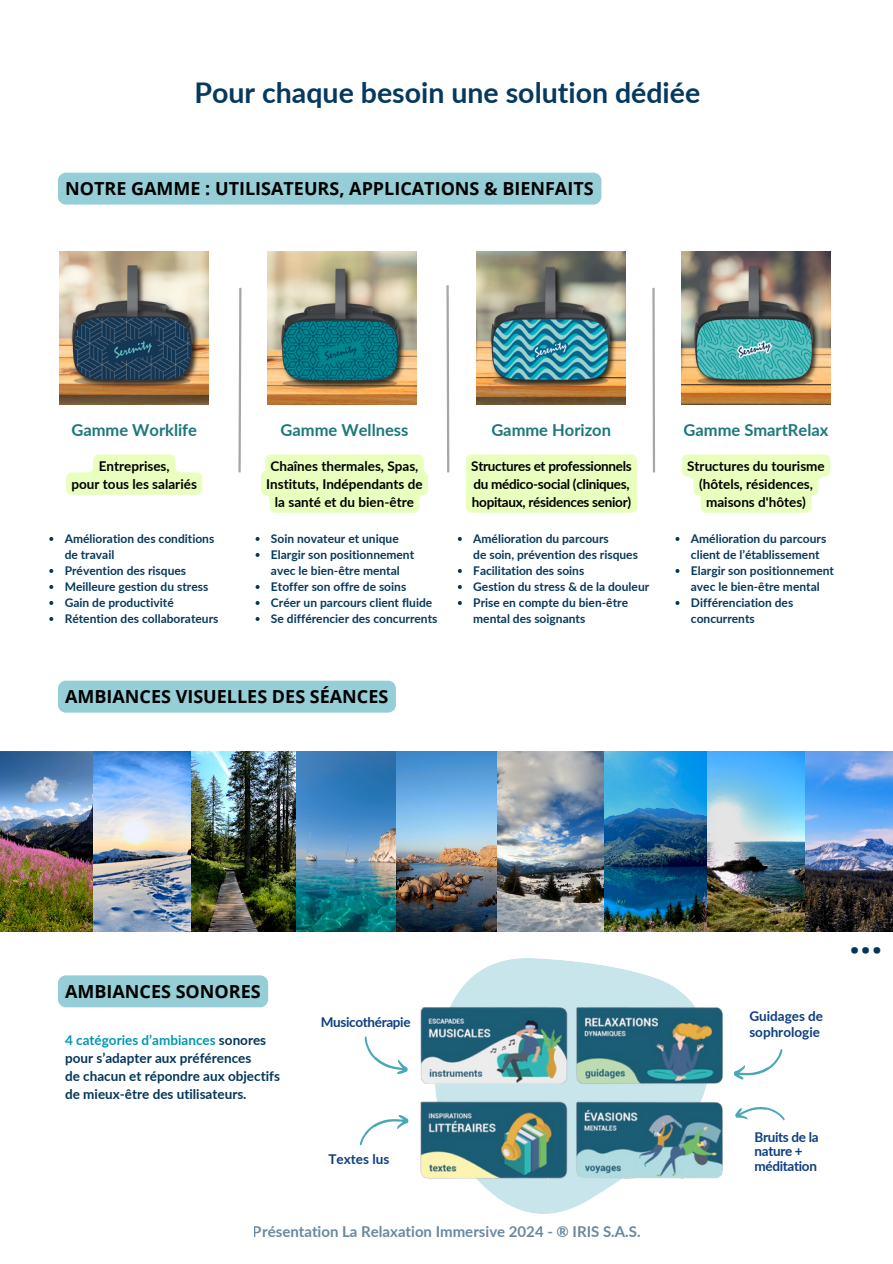
<style>
.page{position:relative;width:893px;height:1264px;background:#fff}
.page>*{position:absolute;margin:0;border:0;box-sizing:border-box;transform-origin:0 0}
.t1{font:700 39px "Open Sans";color:#053659}
.t2{font:700 28.5px "Lato";color:#05395e}
.t3{font:700 18px "Open Sans";color:#000}
.t4{font:700 16.5px "Lato";color:#1c787a}
.t5{font:700 15px "Lato";color:#05395e}
.t6{font:700 13.5px/18px "Lato";color:#000;text-align:center}
.t7{font:700 13.5px/18px "Lato";color:#053659}
.t8{font:700 13.5px/18px "Lato";letter-spacing:-.02em;color:#000}
.t9{font:700 13.5px/14.7px "Lato";letter-spacing:-.02em;color:#0d3e80}
.t10{font:700 13.5px/15.8px "Lato";color:#0d3e80}
.t11{font:700 12px/16px "Lato";color:#05395e}
.s1{color:#0097b2}
</style>
<div class="page">
<svg style="left:446px;top:285px;width:4px;height:188px"></svg>
<svg style="left:238px;top:287px;width:4px;height:186px"></svg>
<svg style="left:652px;top:287px;width:3px;height:186px"></svg>
<img style="left:60px;top:252px;width:148px;height:152px">
<img style="left:681px;top:252px;width:149px;height:153px">
<img style="left:268px;top:252px;width:148px;height:153px">
<img style="left:476px;top:252px;width:149px;height:153px">
<svg style="left:453px;top:958px;width:237px;height:256px;fill:#c7e5eb"></svg>
<img style="left:190px;top:751px;width:207px;height:180px">
<img style="left:397px;top:751px;width:101px;height:180px">
<img style="left:93px;top:751px;width:97px;height:180px">
<img style="left:0;top:751px;width:93px;height:180px">
<img style="left:603px;top:751px;width:202px;height:180px">
<img style="left:805px;top:751px;width:87px;height:180px">
<img style="left:498px;top:751px;width:105px;height:180px">
<img style="left:420px;top:1001px;width:303px;height:181px">
<svg style="left:733px;top:1049px;width:50px;height:31px"></svg>
<svg style="left:735px;top:1107px;width:49px;height:13px"></svg>
<svg style="left:359px;top:1115px;width:50px;height:30px"></svg>
<svg style="left:364px;top:1036px;width:44px;height:38px"></svg>
<svg style="left:66px;top:454px;width:136px;height:40px"></svg>
<div style="left:261px;top:454px;width:167px;height:58px;background:#e9ffbd"></div>
<div style="left:466px;top:454px;width:171px;height:58px;background:#e9ffbd"></div>
<svg style="left:681px;top:454px;width:149px;height:58px;background:#ecffc6"></svg>
<div style="left:58px;top:173px;width:543px;height:32px;background:#96ced8"></div>
<div style="left:58px;top:680px;width:338px;height:32px;background:#96ced8"></div>
<div style="left:58px;top:975px;width:210px;height:32px;background:#96ced8"></div>
<svg style="left:49px;top:537px;width:4px;height:4px"></svg>
<svg style="left:49px;top:569px;width:4px;height:4px"></svg>
<svg style="left:49px;top:585px;width:4px;height:4px"></svg>
<svg style="left:49px;top:601px;width:4px;height:4px"></svg>
<svg style="left:49px;top:617px;width:4px;height:4px"></svg>
<svg style="left:255px;top:537px;width:4px;height:4px"></svg>
<svg style="left:255px;top:553px;width:4px;height:4px"></svg>
<svg style="left:255px;top:585px;width:4px;height:4px"></svg>
<svg style="left:255px;top:601px;width:4px;height:4px"></svg>
<svg style="left:255px;top:617px;width:4px;height:4px"></svg>
<svg style="left:458px;top:537px;width:4px;height:4px"></svg>
<svg style="left:458px;top:569px;width:4px;height:4px"></svg>
<svg style="left:458px;top:585px;width:4px;height:4px"></svg>
<svg style="left:458px;top:601px;width:4px;height:4px"></svg>
<svg style="left:675px;top:537px;width:4px;height:4px"></svg>
<svg style="left:675px;top:569px;width:4px;height:4px"></svg>
<svg style="left:675px;top:601px;width:4px;height:4px"></svg>
<p class="t2" style="left:194px;top:74px;width:507px">Pour chaque besoin une solution dédiée</p>
<p class="t3" style="left:65px;top:176px;width:530px">NOTRE GAMME : UTILISATEURS, APPLICATIONS &amp; BIENFAITS</p>
<p class="t4" style="left:71px;top:419px;width:127px">Gamme Worklife</p>
<p class="t4" style="left:280px;top:419px;width:129px">Gamme Wellness</p>
<p class="t4" style="left:491px;top:419px;width:121px">Gamme Horizon</p>
<p class="t4" style="left:683px;top:419px;width:146px">Gamme SmartRelax</p>
<p class="t6" style="left:99px;top:456px;width:73px">Entreprises,</p>
<p class="t6" style="left:71px;top:474px;width:127px">pour tous les salariés</p>
<p class="t6" style="left:266px;top:456px;width:158px">Chaînes thermales, Spas,<br>Instituts, Indépendants de la santé et du bien-être</p>
<p class="t8" style="left:471px;top:456px;width:162px">Structures et professionnels du médico-social (cliniques, hopitaux, résidences senior)</p>
<p class="t6" style="left:687px;top:456px;width:139px">Structures du tourisme (hôtels, résidences, maisons d'hôtes)</p>
<p class="t11" style="left:65px;top:530px;width:151px">Amélioration des conditions de travail</p>
<p class="t11" style="left:65px;top:562px;width:123px">Prévention des risques</p>
<p class="t11" style="left:65px;top:578px;width:145px">Meilleure gestion du stress</p>
<p class="t11" style="left:65px;top:594px;width:110px">Gain de productivité</p>
<p class="t11" style="left:65px;top:610px;width:155px">Rétention des collaborateurs</p>
<p class="t11" style="left:271px;top:530px;width:129px">Soin novateur et unique</p>
<p class="t11" style="left:271px;top:546px;width:145px">Elargir son positionnement avec le bien-être mental</p>
<p class="t11" style="left:271px;top:578px;width:137px">Etoffer son offre de soins</p>
<p class="t11" style="left:271px;top:594px;width:163px">Créer un parcours client fluide</p>
<p class="t11" style="left:271px;top:610px;width:168px">Se différencier des concurrents</p>
<p class="t3" style="left:65px;top:684px;width:325px">AMBIANCES VISUELLES DES SÉANCES</p>
<p class="t11" style="left:473px;top:530px;width:137px">Amélioration du parcours</p>
<p class="t11" style="left:473px;top:546px;width:166px">de soin, prévention des risques</p>
<p class="t11" style="left:473px;top:562px;width:113px">Facilitation des soins</p>
<p class="t11" style="left:473px;top:578px;width:177px">Gestion du stress &amp; de la douleur</p>
<p class="t11" style="left:473px;top:594px;width:156px">Prise en compte du bien-être mental des soignants</p>
<p class="t11" style="left:690px;top:530px;width:137px">Amélioration du parcours</p>
<p class="t11" style="left:690px;top:546px;width:130px">client de l’établissement</p>
<p class="t11" style="left:690px;top:562px;width:145px">Elargir son positionnement avec le bien-être mental</p>
<p class="t11" style="left:690px;top:594px;width:104px">Différenciation des concurrents</p>
<p class="t3" style="left:65px;top:978px;width:197px">AMBIANCES SONORES</p>
<p class="t7" style="left:65px;top:1030px;width:202px"><span class="s1">4 catégories d’ambiances</span> sonores pour s’adapter aux préférences</p>
<p class="t7" style="left:65px;top:1066px;width:216px">de chacun et répondre aux objectifs de mieux-être des utilisateurs.</p>
<p class="t9" style="left:321px;top:1014px;width:91px">Musicothérapie</p>
<p class="t10" style="left:328px;top:1150px;width:62px">Textes lus</p>
<p class="t5" style="left:253px;top:1222px;width:389px">Présentation La Relaxation Immersive 2024 - ® IRIS S.A.S.</p>
<p class="t10" style="left:749px;top:1008px;width:75px">Guidages de sophrologie</p>
<p class="t1" style="left:849px;top:911px;width:35px">...</p>
<p class="t9" style="left:754px;top:1128px;width:66px">Bruits de la nature + méditation</p>
</div>
